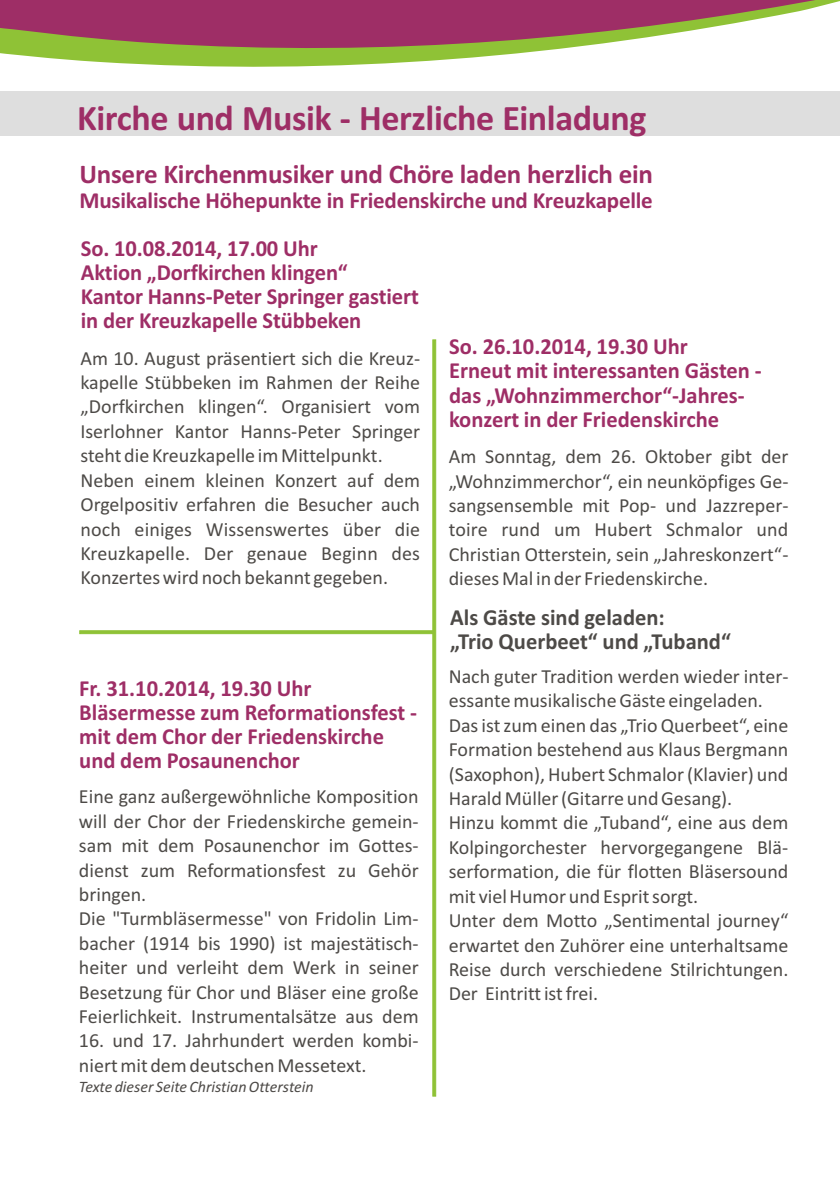
<style>
.page{position:relative;width:840px;height:1191px;background:#fff}
.page>*{position:absolute;margin:0;border:0;box-sizing:border-box;transform-origin:0 0}
.t1{font:700 36px "Calibri";letter-spacing:-.01em;color:#9e2e66}
.t2{font:700 27px "Calibri";letter-spacing:-.01em;color:#9e2e66}
.t3{font:700 23px/24.2px "Calibri";letter-spacing:-.005em;color:#9e2e66}
.t4{font:700 23px/24.2px "Calibri";color:#4d4a47}
.t5{font:20px/24.4px "Calibri";color:#4d4a47}
.t6{font:italic 16px "Calibri";color:#4d4a47}
</style>
<div class="page">
<div style="left:0;top:91px;width:839px;height:45px;background:#dedede"></div>
<svg style="left:49px;top:58px;width:416px;height:9px;fill:#8fc236"></svg>
<svg style="left:0;top:0;width:839px;height:58px;fill:#9e2e66"></svg>
<svg style="left:79px;top:339px;width:357px;height:757px"></svg>
<h1 class="t1" style="left:77px;top:103px;width:570px">Kirche und Musik - Herzliche Einladung</h1>
<h2 class="t2" style="left:79px;top:163px;width:574px">Unsere Kirchenmusiker und Chöre laden herzlich ein</h2>
<p class="t3" style="left:79px;top:191px;width:574px">Musikalische Höhepunkte in Friedenskirche und Kreuzkapelle</p>
<p class="t3" style="left:81px;top:238px;width:339px">So. 10.08.2014, 17.00 Uhr<br>Aktion „Dorfkirchen klingen“<br>Kantor Hanns-Peter Springer gastiert in der Kreuzkapelle Stübbeken</p>
<p class="t5" style="left:80px;top:347px;width:341px">Am 10. August präsentiert sich die Kreuz&shy;kapelle Stübbeken im Rahmen der Reihe „Dorfkirchen klingen“. Organisiert vom Iserlohner Kantor Hanns-Peter Springer steht die Kreuzkapelle im Mittelpunkt.<br>Neben einem kleinen Konzert auf dem Orgelpositiv erfahren die Besucher auch noch einiges Wissenswertes über die Kreuzkapelle. Der genaue Beginn des Konzertes wird noch bekannt gegeben.</p>
<p class="t3" style="left:79px;top:678px;width:339px">Fr. 31.10.2014, 19.30 Uhr<br>Bläsermesse zum Reformationsfest - mit dem Chor der Friedenskirche und dem Posaunenchor</p>
<p class="t5" style="left:79px;top:786px;width:341px">Eine ganz außergewöhnliche Komposition will der Chor der Friedenskirche gemein&shy;sam mit dem Posaunenchor im Gottes&shy;dienst zum Reformationsfest zu Gehör bringen.<br>Die "Turmbläsermesse" von Fridolin Lim&shy;bacher (1914 bis 1990) ist majestätisch&shy;heiter und verleiht dem Werk in seiner Besetzung für Chor und Bläser eine große Feierlichkeit. Instrumentalsätze aus dem</p>
<p class="t5" style="left:79px;top:1030px;width:341px">16. und 17. Jahrhundert werden kombi&shy;niert mit dem deutschen Messetext.</p>
<p class="t6" style="left:79px;top:1080px;width:236px">Texte dieser Seite Christian Otterstein</p>
<p class="t3" style="left:449px;top:336px;width:314px">So. 26.10.2014, 19.30 Uhr<br>Erneut mit interessanten Gästen - das „Wohnzimmerchor“-Jahres&shy;konzert in der Friedenskirche</p>
<p class="t5" style="left:448px;top:446px;width:341px;text-align:justify">Am Sonntag, dem 26. Oktober gibt der „Wohnzimmerchor“, ein neunköpfiges Ge&shy;sangsensemble mit Pop- und Jazzreper&shy;toire rund um Hubert Schmalor und Christian Otterstein, sein „Jahreskonzert“- dieses Mal in der Friedenskirche.</p>
<p class="t4" style="left:450px;top:607px;width:282px">Als Gäste sind geladen:<br>„Trio Querbeet“ und „Tuband“</p>
<p class="t5" style="left:448px;top:665px;width:341px">Nach guter Tradition werden wieder inter&shy;essante musikalische Gäste eingeladen.<br>Das ist zum einen das „Trio Querbeet“, eine Formation bestehend aus Klaus Bergmann (Saxophon), Hubert Schmalor (Klavier) und Harald Müller (Gitarre und Gesang).<br>Hinzu kommt die „Tuband“, eine aus dem Kolpingorchester hervorgegangene Blä&shy;serformation, die für flotten Bläsersound mit viel Humor und Esprit sorgt.<br>Unter dem Motto „Sentimental journey“ erwartet den Zuhörer eine unterhaltsame Reise durch verschiedene Stilrichtungen.<br>Der Eintritt ist frei.</p>
</div>
